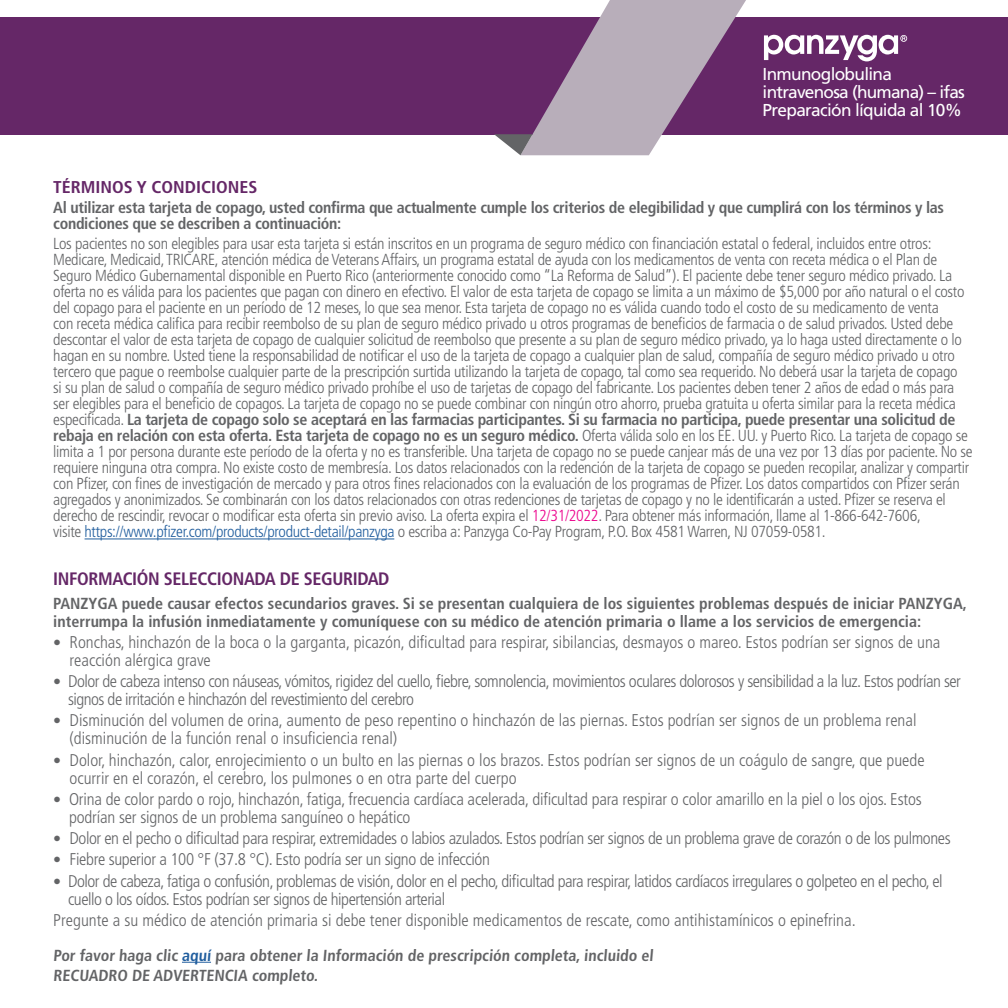
<style>
.page{position:relative;width:1008px;height:1008px;background:#fff}
.page>*{position:absolute;margin:0;border:0;box-sizing:border-box;transform-origin:0 0}
.t1{font:700 condensed 18px "Frutiger LT Std";letter-spacing:-.02em;color:#652767}
.t2{font:17.2px/17.8px "Frutiger LT Std";letter-spacing:-.04em;color:#fff}
.t3{font:700 condensed 17.2px "Frutiger LT Std";color:#652767;scale:1.05 1}
.t4{font:300 condensed 17px/18px "Frutiger LT Std";letter-spacing:-.01em;color:#636466}
.t5{font:300 condensed 17px/18px "Frutiger LT Std";letter-spacing:-.03em;color:#636466}
.t6{font:300 condensed 16px/16px "Frutiger LT Std";letter-spacing:-.02em;color:#636466}
.t7{font:700 condensed 16px/20px "Frutiger LT Std";color:#636466}
.t8{font:700 condensed 16px/16px "Frutiger LT Std";letter-spacing:-.02em;color:#636466}
.s1{font-weight:700}
.s2{color:#ec008c}
.s3{color:#215e9e}
.s4{font-weight:700;font-size:16px}
</style>
<div class="page">
<div style="left:0;top:17px;width:1008px;height:117px;background:#652767"></div>
<svg style="left:494px;top:0;width:252px;height:155px"></svg>
<svg style="left:764px;top:35px;width:143px;height:26px"></svg>
<svg style="left:182px;top:962px;width:29px;height:1px"></svg>
<hr style="left:85px;top:539px;width:309px;height:1px;background:#215e9e">
<p class="t2" style="left:763px;top:66px;width:204px">Inmunoglobulina intravenosa (humana) – ifas<br>Preparación líquida al 10%</p>
<p class="t3" style="left:53px;top:177px;width:196px">TÉRMINOS Y CONDICIONES</p>
<p class="t8" style="left:53px;top:200px;width:892px">Al utilizar esta tarjeta de copago, usted confirma que actualmente cumple los criterios de elegibilidad y que cumplirá con los términos y las condiciones que se describen a continuación:</p>
<p class="t6" style="left:53px;top:236px;width:921px">Los pacientes no son elegibles para usar esta tarjeta si están inscritos en un programa de seguro médico con financiación estatal o federal, incluidos entre otros:<br>Medicare, Medicaid, TRICARE, atención médica de Veterans Affairs, un programa estatal de ayuda con los medicamentos de venta con receta médica o el Plan de Seguro Médico Gubernamental disponible en Puerto Rico (anteriormente conocido como “La Reforma de Salud”). El paciente debe tener seguro médico privado. La oferta no es válida para los pacientes que pagan con dinero en efectivo. El valor de esta tarjeta de copago se limita a un máximo de $5,000 por año natural o el costo del copago para el paciente en un período de 12 meses, lo que sea menor. Esta tarjeta de copago no es válida cuando todo el costo de su medicamento de venta<br>con receta médica califica para recibir reembolso de su plan de seguro médico privado u otros programas de beneficios de farmacia o de salud privados. Usted debe descontar el valor de esta tarjeta de copago de cualquier solicitud de reembolso que presente a su plan de seguro médico privado, ya lo haga usted directamente o lo hagan en su nombre. Usted tiene la responsabilidad de notificar el uso de la tarjeta de copago a cualquier plan de salud, compañía de seguro médico privado u otro tercero que pague o reembolse cualquier parte de la prescripción surtida utilizando la tarjeta de copago, tal como sea requerido. No deberá usar la tarjeta de copago<br>si su plan de salud o compañía de seguro médico privado prohíbe el uso de tarjetas de copago del fabricante. Los pacientes deben tener 2 años de edad o más para ser elegibles para el beneficio de copagos. La tarjeta de copago no se puede combinar con ningún otro ahorro, prueba gratuita u oferta similar para la receta médica especificada. <span class="s1">La tarjeta de copago solo se aceptará en las farmacias participantes. Si su farmacia no participa, puede presentar una solicitud de rebaja en relación con esta oferta. Esta tarjeta de copago no es un seguro médico.</span> Oferta válida solo en los EE. UU. y Puerto Rico. La tarjeta de copago se limita a 1 por persona durante este período de la oferta y no es transferible. Una tarjeta de copago no se puede canjear más de una vez por 13 días por paciente. No se requiere ninguna otra compra. No existe costo de membresía. Los datos relacionados con la redención de la tarjeta de copago se pueden recopilar, analizar y compartir con Pfizer, con fines de investigación de mercado y para otros fines relacionados con la evaluación de los programas de Pfizer. Los datos compartidos con Pfizer serán agregados y anonimizados. Se combinarán con los datos relacionados con otras redenciones de tarjetas de copago y no le identificarán a usted. Pfizer se reserva el derecho de rescindir, revocar o modificar esta oferta sin previo aviso. La oferta expira el <span class="s2">12/31/2022</span>. Para obtener más información, llame al 1-866-642-7606,<br>visite <span class="s3">https://www.pfizer.com/products/product-detail/panzyga</span> o escriba a: Panzyga Co-Pay Program, P.O. Box 4581 Warren, NJ 07059-0581.</p>
<p class="t1" style="left:53px;top:568px;width:338px">INFORMACIÓN SELECCIONADA DE SEGURIDAD</p>
<p class="t7" style="left:53px;top:594px;width:915px;line-height:18px">PANZYGA puede causar efectos secundarios graves. Si se presentan cualquiera de los siguientes problemas después de iniciar PANZYGA, interrumpa la infusión inmediatamente y comuníquese con su médico de atención primaria o llame a los servicios de emergencia:</p>
<p class="t4" style="left:70px;top:633px;width:872px;text-indent:-16px"><span class="s4">•</span> Ronchas, hinchazón de la boca o la garganta, picazón, dificultad para respirar, sibilancias, desmayos o mareo. Estos podrían ser signos de una reacción alérgica grave</p>
<p class="t5" style="left:68px;top:673px;width:894px;text-indent:-15px"><span class="s4">•</span> Dolor de cabeza intenso con náuseas, vómitos, rigidez del cuello, fiebre, somnolencia, movimientos oculares dolorosos y sensibilidad a la luz. Estos podrían ser signos de irritación e hinchazón del revestimiento del cerebro</p>
<p class="t4" style="left:70px;top:712px;width:848px;text-indent:-16px"><span class="s4">•</span> Disminución del volumen de orina, aumento de peso repentino o hinchazón de las piernas. Estos podrían ser signos de un problema renal (disminución de la función renal o insuficiencia renal)</p>
<p class="t4" style="left:70px;top:751px;width:857px;text-indent:-16px"><span class="s4">•</span> Dolor, hinchazón, calor, enrojecimiento o un bulto en las piernas o los brazos. Estos podrían ser signos de un coágulo de sangre, que puede ocurrir en el corazón, el cerebro, los pulmones o en otra parte del cuerpo</p>
<p class="t4" style="left:69px;top:790px;width:854px;text-indent:-16px"><span class="s4">•</span> Orina de color pardo o rojo, hinchazón, fatiga, frecuencia cardíaca acelerada, dificultad para respirar o color amarillo en la piel o los ojos. Estos podrían ser signos de un problema sanguíneo o hepático</p>
<p class="t4" style="left:53px;top:830px;width:899px"><span class="s4">•</span> Dolor en el pecho o dificultad para respirar, extremidades o labios azulados. Estos podrían ser signos de un problema grave de corazón o de los pulmones</p>
<p class="t4" style="left:53px;top:851px;width:438px"><span class="s4">•</span> Fiebre superior a 100 °F (37.8 °C). Esto podría ser un signo de infección</p>
<p class="t5" style="left:68px;top:872px;width:876px;text-indent:-15px"><span class="s4">•</span> Dolor de cabeza, fatiga o confusión, problemas de visión, dolor en el pecho, dificultad para respirar, latidos cardíacos irregulares o golpeteo en el pecho, el cuello o los oídos. Estos podrían ser signos de hipertensión arterial</p>
<p class="t4" style="left:53px;top:911px;width:804px">Pregunte a su médico de atención primaria si debe tener disponible medicamentos de rescate, como antihistamínicos o epinefrina.</p>
<p class="t7" style="left:53px;top:945px;width:603px">Por favor haga clic <span class="s3">aquí</span> para obtener la Información de prescripción completa, incluido el<br>RECUADRO DE ADVERTENCIA completo.</p>
</div>
